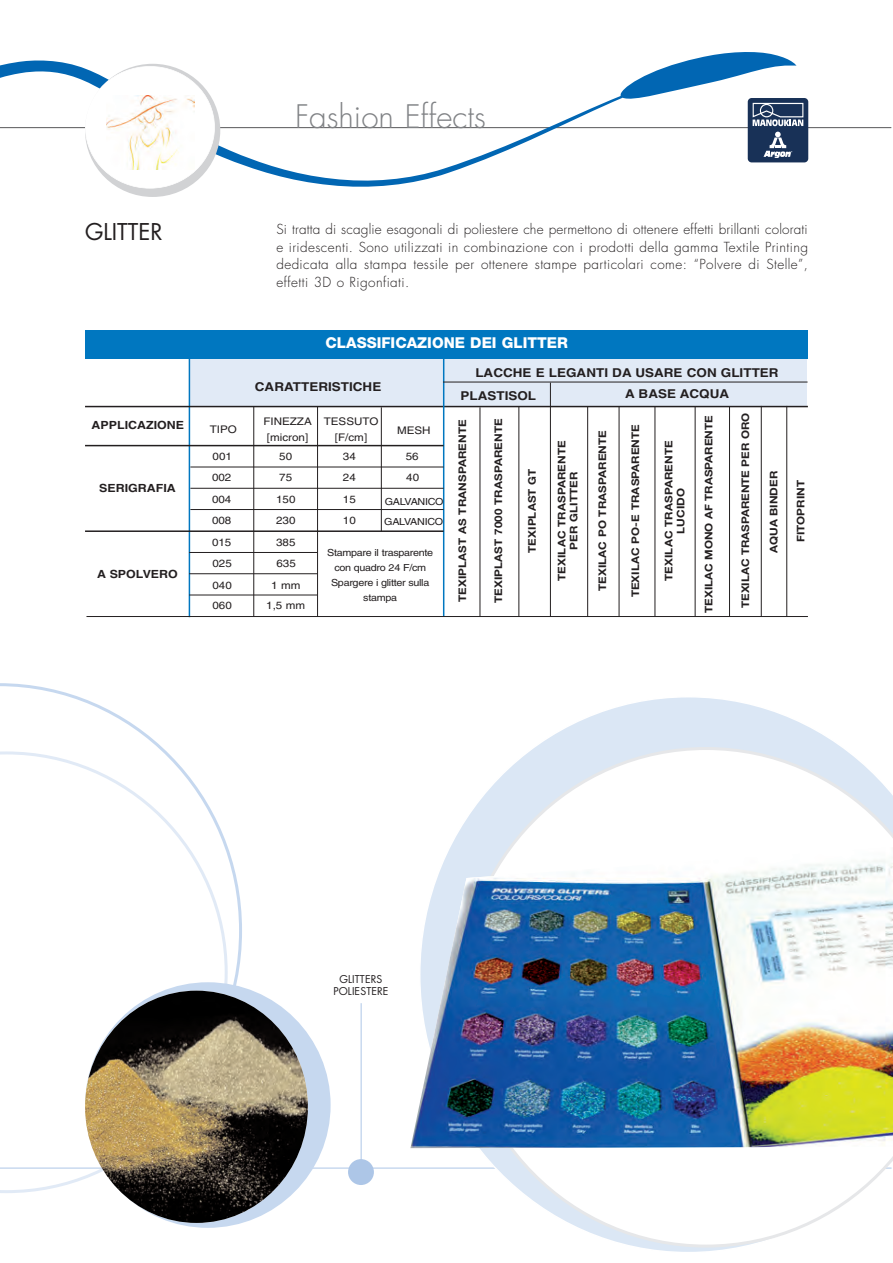
<style>
.page{position:relative;width:893px;height:1263px;background:#fff}
.page>*{position:absolute;margin:0;border:0;box-sizing:border-box;transform-origin:0 0}
.t1{font:300 31.5px "Futura";color:#808285}
.t2{font:22.5px "Futura";color:#231f20}
.t3{font:800 15px "Helvetica Neue";color:#fff}
.t4{font:300 13.5px/17.7px "Futura";letter-spacing:.03em;color:#231f20;text-align:justify}
.t5{font:700 12.15px/23px "Helvetica";color:#231f20;scale:1.11 1}
.t6{font:700 11.25px "Helvetica";color:#231f20;scale:1.11 1}
.t7{font:700 10.5px/12px "Helvetica Neue";letter-spacing:.01em;color:#231f20;text-align:center;scale:1.11 1}
.t8{font:10.5px/21.1px "Helvetica";color:#231f20;text-align:center;scale:1.11 1}
.t9{font:10.5px/12px "Futura";letter-spacing:.01em;color:#231f20;text-align:center}
.t10{font:9.75px/14.9px "Helvetica";letter-spacing:-.03em;color:#231f20;text-align:center;scale:1.11 1}
</style>
<div class="page">
<svg style="left:0;top:683px;width:242px;height:302px"></svg>
<svg style="left:0;top:751px;width:228px;height:442px"></svg>
<hr style="left:0;top:1168px;width:892px;height:1px;background:#adc6e7">
<hr style="left:0;top:127px;width:891px;height:1px;background:#57585a">
<svg style="left:0;top:52px;width:796px;height:135px"></svg>
<div style="left:190px;top:359px;width:616px;height:48px;background:#e1eaf6"></div>
<svg style="left:419px;top:697px;width:422px;height:555px"></svg>
<svg style="left:459px;top:747px;width:434px;height:500px"></svg>
<div style="left:348px;top:1159px;width:26px;height:26px;background:#adc6e7;border-radius:50%"></div>
<hr style="left:361px;top:1003px;width:1px;height:168px;background:#adc6e7">
<div style="left:85px;top:982px;width:246px;height:246px;background:#c6d8ef;border-radius:50%"></div>
<img style="left:85px;top:991px;width:223px;height:232px">
<img style="left:410px;top:847px;width:483px;height:301px">
<div style="left:85px;top:330px;width:722px;height:29px;background:#0077c0"></div>
<hr style="left:189px;top:359px;width:1px;height:258px;background:#0077c0">
<hr style="left:85px;top:406px;width:723px;height:1px;background:#231f20">
<hr style="left:443px;top:359px;width:1px;height:258px;background:#0077c0">
<hr style="left:443px;top:382px;width:365px;height:1px;background:#231f20">
<hr style="left:253px;top:406px;width:1px;height:211px;background:#231f20">
<hr style="left:550px;top:383px;width:1px;height:234px;background:#231f20">
<hr style="left:317px;top:407px;width:1px;height:210px;background:#231f20">
<hr style="left:381px;top:407px;width:1px;height:125px;background:#231f20">
<hr style="left:480px;top:407px;width:1px;height:209px;background:#231f20">
<hr style="left:519px;top:406px;width:1px;height:210px;background:#231f20">
<hr style="left:587px;top:407px;width:1px;height:210px;background:#231f20">
<hr style="left:619px;top:407px;width:1px;height:209px;background:#231f20">
<hr style="left:655px;top:406px;width:1px;height:211px;background:#231f20">
<hr style="left:695px;top:407px;width:1px;height:210px;background:#231f20">
<hr style="left:85px;top:445px;width:359px;height:1px;background:#231f20">
<hr style="left:85px;top:530px;width:359px;height:2px;background:#231f20">
<hr style="left:190px;top:488px;width:254px;height:1px;background:#231f20">
<hr style="left:190px;top:467px;width:254px;height:1px;background:#231f20">
<hr style="left:190px;top:509px;width:254px;height:1px;background:#231f20">
<hr style="left:189px;top:573px;width:129px;height:1px;background:#231f20">
<hr style="left:189px;top:552px;width:128px;height:1px;background:#231f20">
<hr style="left:189px;top:595px;width:128px;height:1px;background:#231f20">
<hr style="left:729px;top:406px;width:1px;height:211px;background:#231f20">
<hr style="left:86px;top:616px;width:722px;height:1px;background:#231f20">
<div style="left:748px;top:98px;width:60px;height:64px;background:#183157;border-radius:4px"></div>
<svg style="left:763px;top:132px;width:29px;height:26px"></svg>
<svg style="left:752px;top:102px;width:52px;height:24px"></svg>
<div style="left:85px;top:64px;width:135px;height:133px;background:#d1d2d4;border-radius:50%"></div>
<div style="left:85px;top:66px;width:129px;height:122px;background:#fff;border-radius:50%"></div>
<img style="left:107px;top:95px;width:87px;height:74px">
<hr style="left:761px;top:406px;width:1px;height:211px;background:#231f20">
<hr style="left:786px;top:406px;width:1px;height:211px;background:#231f20">
<h1 class="t1" style="left:295px;top:102px;width:192px">Fashion Effects</h1>
<h2 class="t2" style="left:85px;top:221px;width:79px">GLITTER</h2>
<p class="t6" style="left:91px;top:421px;width:85px">APPLICAZIONE</p>
<p class="t6" style="left:99px;top:483px;width:71px">SERIGRAFIA</p>
<p class="t6" style="left:97px;top:569px;width:74px">A SPOLVERO</p>
<p class="t4" style="left:276px;top:221px;width:533px">Si tratta di scaglie esagonali di poliestere che permettono di ottenere effetti brillanti colorati e iridescenti. Sono utilizzati in combinazione con i prodotti della gamma Textile Printing dedicata alla stampa tessile per ottenere stampe particolari come: “Polvere di Stelle”, effetti 3D o Rigonfiati.</p>
<p class="t3" style="left:326px;top:337px;width:244px">CLASSIFICAZIONE DEI GLITTER</p>
<p class="t5" style="left:255px;top:376px;width:115px">CARATTERISTICHE</p>
<p class="t8" style="left:210px;top:420px;width:26px">TIPO</p>
<p class="t8" style="left:263px;top:414px;width:45px;line-height:16px">FINEZZA [micron]</p>
<p class="t8" style="left:324px;top:414px;width:51px;line-height:16px">TESSUTO [F/cm]</p>
<p class="t8" style="left:397px;top:421px;width:32px">MESH</p>
<p class="t8" style="left:212px;top:447px;width:19px;text-align:justify">001<br>002<br>004<br>008</p>
<p class="t8" style="left:212px;top:533px;width:19px;text-align:justify">015<br>025<br>040<br>060</p>
<p class="t8" style="left:276px;top:447px;width:19px">50<br>75<br>150<br>230</p>
<p class="t8" style="left:266px;top:533px;width:37px">385<br>635<br>1 mm<br>1,5 mm</p>
<p class="t8" style="left:343px;top:447px;width:13px;text-align:justify">34<br>24<br>15<br>10</p>
<p class="t8" style="left:406px;top:447px;width:14px;line-height:20.7px;text-align:left">56<br>40</p>
<p class="t10" style="left:327px;top:546px;width:97px">Stampare il trasparente con quadro 24 F/cm<br>Spargere i glitter sulla stampa</p>
<p class="t10" style="left:384px;top:492px;width:55px;line-height:20.9px;text-align:left">GALVANICO<br>GALVANICO</p>
<p class="t5" style="left:460px;top:362px;width:288px;text-indent:15px">LACCHE E LEGANTI DA USARE CON GLITTER<br>PLASTISOL</p>
<p class="t5" style="left:625px;top:383px;width:95px">A BASE ACQUA</p>
<p class="t7" style="left:457px;top:602px;width:166px;rotate:-90deg">TEXIPLAST AS TRANSPARENTE</p>
<p class="t7" style="left:493px;top:603px;width:168px;rotate:-90deg">TEXIPLAST 7000 TRASPARENTE</p>
<p class="t7" style="left:527px;top:553px;width:77px;rotate:-90deg">TEXIPLAST GT</p>
<p class="t7" style="left:630px;top:597px;width:158px;rotate:-90deg">TEXILAC PO-E TRASPARENTE</p>
<p class="t7" style="left:557px;top:581px;width:128px;rotate:-90deg">TEXILAC TRASPARENTE<br>PER GLITTER</p>
<p class="t7" style="left:597px;top:591px;width:146px;rotate:-90deg">TEXILAC PO TRASPARENTE</p>
<p class="t7" style="left:664px;top:581px;width:128px;rotate:-90deg">TEXILAC TRASPARENTE<br>LUCIDO</p>
<p class="t7" style="left:704px;top:613px;width:179px;rotate:-90deg">TEXILAC MONO AF TRASPARENTE</p>
<p class="t7" style="left:740px;top:608px;width:177px;rotate:-90deg">TEXILAC TRASPARENTE PER ORO</p>
<p class="t7" style="left:769px;top:553px;width:75px;rotate:-90deg">AQUA BINDER</p>
<p class="t7" style="left:796px;top:542px;width:57px;rotate:-90deg">FITOPRINT</p>
<p class="t9" style="left:333px;top:974px;width:57px">GLITTERS<br>POLIESTERE</p>
</div>
